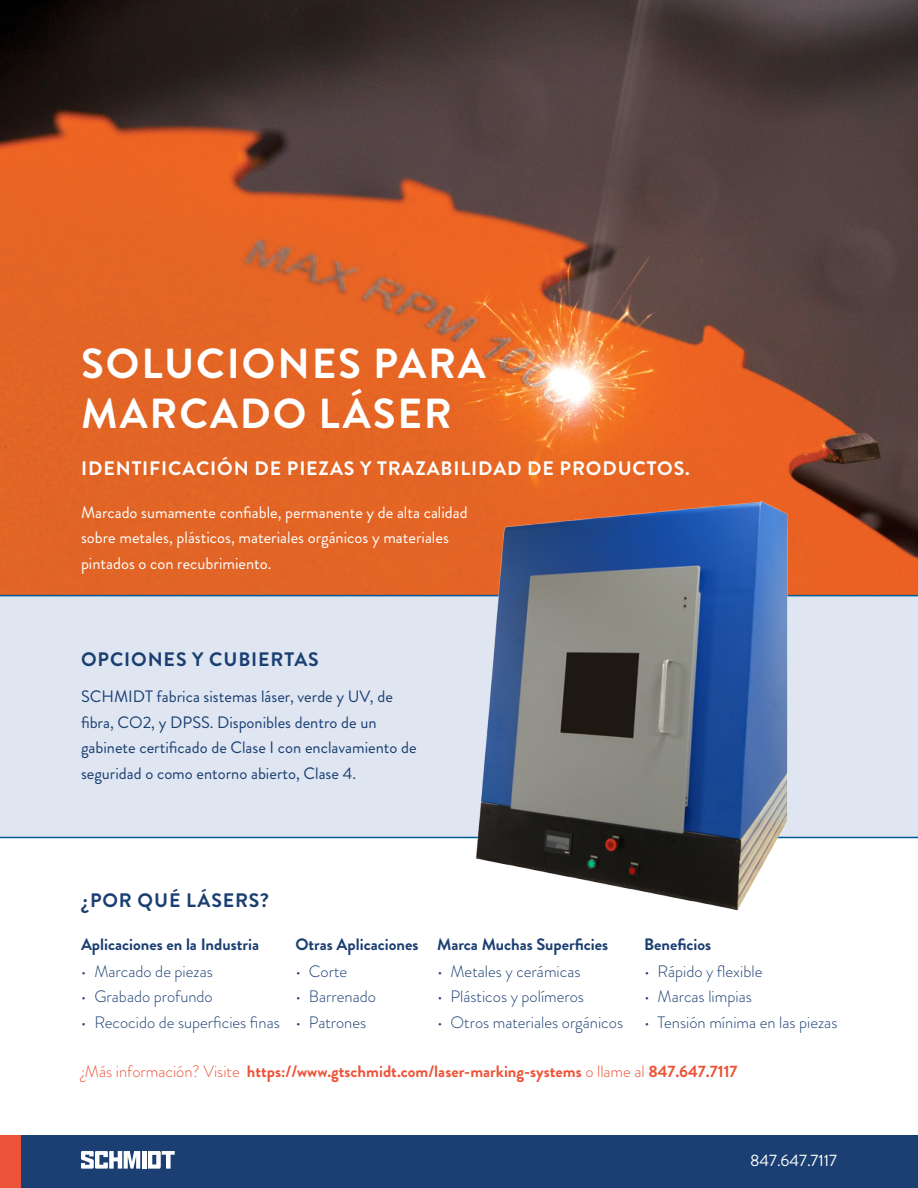
<style>
.page{position:relative;width:918px;height:1188px;background:#fff}
.page>*{position:absolute;margin:0;border:0;box-sizing:border-box;transform-origin:0 0}
.t1{font:700 42px/49.5px "Brandon Grotesque";letter-spacing:.045em;color:#fff}
.t2{font:700 19.5px "Brandon Grotesque";letter-spacing:.045em;color:#fff}
.t3{font:700 19.5px "Brandon Grotesque";letter-spacing:.045em;color:#1b3f72}
.t4{font:300 16.5px "Brandon Grotesque";color:#1b3f72}
.t5{font:16.5px/25.5px "Brandon Grotesque";color:#1b3f72}
.t6{font:16.5px/25.5px "Brandon Grotesque";color:#fff}
.t7{font:700 16.5px "Brandon Grotesque";color:#ed5338}
.t8{font:700 16.5px "Brandon Grotesque";color:#1b3f72}
.s1{font-weight:300}
</style>
<div class="page">
<img style="left:0;top:0;width:918px;height:595px">
<div style="left:0;top:595px;width:918px;height:242px;background:#dfe6f1"></div>
<hr style="left:0;top:595px;width:918px;height:1px;background:#005b94">
<hr style="left:0;top:837px;width:918px;height:1px;background:#005b94">
<div style="left:0;top:1136px;width:918px;height:52px;background:#1b3f72"></div>
<hr style="left:142px;top:1151px;width:4px;height:18px;background:#fff">
<svg style="left:148px;top:1151px;width:27px;height:18px"></svg>
<svg style="left:81px;top:1151px;width:59px;height:18px"></svg>
<div style="left:0;top:1136px;width:21px;height:52px;background:#ed5338"></div>
<img style="left:362px;top:446px;width:521px;height:465px">
<h1 class="t1" style="left:81px;top:340px;width:406px">SOLUCIONES PARA<br>MARCADO LÁSER</h1>
<p class="t2" style="left:81px;top:454px;width:610px">IDENTIFICACIÓN DE PIEZAS Y TRAZABILIDAD DE PRODUCTOS.</p>
<p class="t6" style="left:81px;top:499px;width:388px">Marcado sumamente confiable, permanente y de alta calidad sobre metales, plásticos, materiales orgánicos y materiales pintados o con recubrimiento.</p>
<p class="t3" style="left:81px;top:646px;width:239px">OPCIONES Y CUBIERTAS</p>
<p class="t5" style="left:81px;top:684px;width:337px">SCHMIDT fabrica sistemas láser, verde y UV, de fibra, CO2, y DPSS. Disponibles dentro de un gabinete certificado de Clase I con enclavamiento de seguridad o como entorno abierto, Clase 4.</p>
<p class="t3" style="left:81px;top:886px;width:190px">¿POR QUÉ LÁSERS?</p>
<p class="t8" style="left:81px;top:933px;width:180px">Aplicaciones en la Industria</p>
<p class="t8" style="left:296px;top:933px;width:314px">Otras Aplicaciones Marca Muchas Superficies</p>
<p class="t8" style="left:644px;top:933px;width:69px">Beneficios</p>
<p class="t4" style="left:81px;top:960px;width:133px">• Marcado de piezas</p>
<p class="t4" style="left:81px;top:985px;width:133px">• Grabado profundo</p>
<p class="t4" style="left:81px;top:1011px;width:200px">• Recocido de superficies finas</p>
<p class="t4" style="left:437px;top:960px;width:145px">• Metales y cerámicas</p>
<p class="t4" style="left:437px;top:985px;width:149px">• Plásticos y polímeros</p>
<p class="t4" style="left:437px;top:1011px;width:188px">• Otros materiales orgánicos</p>
<p class="t4" style="left:644px;top:960px;width:120px">• Rápido y flexible</p>
<p class="t4" style="left:644px;top:985px;width:109px">• Marcas limpias</p>
<p class="t4" style="left:644px;top:1011px;width:195px">• Tensión mínima en las piezas</p>
<p class="t4" style="left:295px;top:960px;width:53px">• Corte</p>
<p class="t4" style="left:295px;top:985px;width:82px">• Barrenado</p>
<p class="t4" style="left:295px;top:1011px;width:72px">• Patrones</p>
<p class="t7" style="left:81px;top:1060px;width:658px"><span class="s1">¿Más información? Visite</span> https://www.gtschmidt.com/laser-marking-systems <span class="s1">o llame al</span> 847.647.7117</p>
<p class="t6" style="left:750px;top:1148px;width:88px">847.647.7117</p>
</div>
